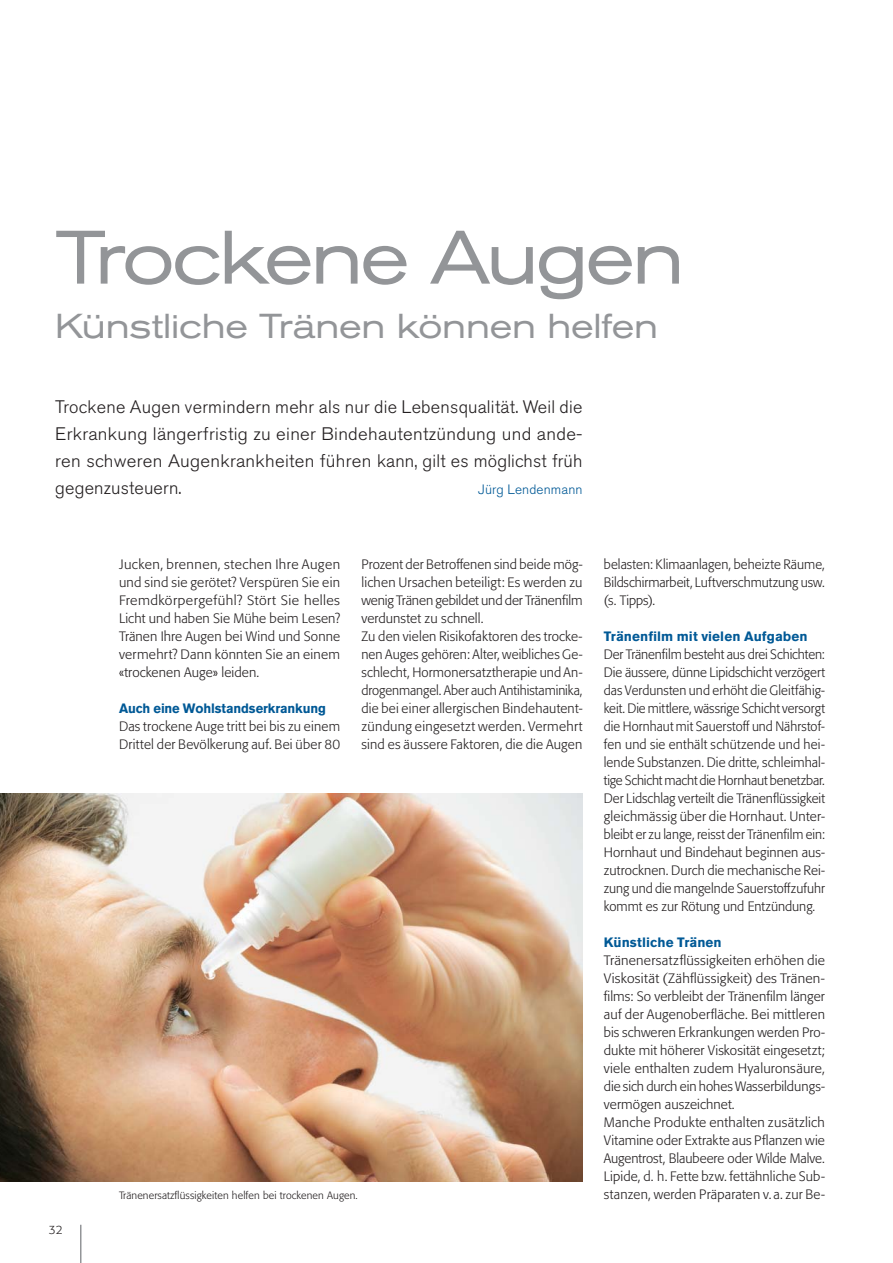
<style>
.page{position:relative;width:893px;height:1263px;background:#fff}
.page>*{position:absolute;margin:0;border:0;box-sizing:border-box;transform-origin:0 0}
.t1{font:expanded 74.85px "Akzidenz Grotesk Pro";letter-spacing:-.04em;color:#939598;scale:.96 1}
.t2{font:expanded 34.35px "Akzidenz Grotesk Pro";letter-spacing:-.005em;color:#939598;scale:.96 1}
.t3{font:300 18px/27px "Akzidenz Grotesk Pro";letter-spacing:.01em;color:#231f20;text-align:justify}
.t4{font:300 13.5px/18px "Formata Pro";letter-spacing:.01em;color:#231f20}
.t5{font:300 13.5px/18px "Formata Pro";letter-spacing:.01em;color:#231f20;text-align:justify;scale:.96 1}
.t6{font:700 13.5px "Akzidenz Grotesk Pro";color:#005996}
.t7{font:700 13.5px "Akzidenz Grotesk Pro";color:#005996;scale:.96 1}
.t8{font:300 13.5px "Akzidenz Grotesk Pro";letter-spacing:.01em;color:#005996}
.t9{font:300 12px "Formata Pro";color:#231f20}
.t10{font:300 10.5px "Formata Pro";letter-spacing:.01em;color:#231f20}
</style>
<div class="page">
<hr style="left:80px;top:1225px;width:1px;height:38px;background:#939598">
<img style="left:0;top:793px;width:582px;height:388px">
<h1 class="t1" style="left:55px;top:214px;width:657px">Trockene Augen</h1>
<h2 class="t2" style="left:55px;top:306px;width:630px">Künstliche Tränen können helfen</h2>
<h3 class="t3" style="left:55px;top:395px;width:529px">Trockene Augen vermindern mehr als nur die Lebensqualität. Weil die Erkrankung längerfristig zu einer Bindehautentzündung und ande&shy;ren schweren Augenkrankheiten führen kann, gilt es möglichst früh gegenzusteuern.</h3>
<p class="t8" style="left:478px;top:485px;width:106px">Jürg Lendenmann</p>
<p class="t4" style="left:119px;top:556px;width:223px;text-align:justify">Jucken, brennen, stechen Ihre Augen und sind sie gerötet? Verspüren Sie ein Fremdkörpergefühl? Stört Sie helles Licht und haben Sie Mühe beim Lesen?<br>Tränen Ihre Augen bei Wind und Sonne vermehrt? Dann könnten Sie an einem «trockenen Auge» leiden.</p>
<p class="t7" style="left:119px;top:703px;width:217px">Auch eine Wohlstandserkrankung</p>
<p class="t4" style="left:119px;top:718px;width:223px">Das trockene Auge tritt bei bis zu einem<br>Drittel der Bevölkerung auf. Bei über 80</p>
<p class="t4" style="left:361px;top:556px;width:223px">Prozent der Betroffenen sind beide mög&shy;lichen Ursachen beteiligt: Es werden zu wenig Tränen gebildet und der Tränenfilm verdunstet zu schnell.<br>Zu den vielen Risikofaktoren des trocke&shy;nen Auges gehören: Alter, weibliches Ge&shy;schlecht, Hormonersatztherapie und An&shy;drogenmangel. Aber auch Antihistaminika, die bei einer allergischen Bindehautent&shy;zündung eingesetzt werden. Vermehrt sind es äussere Faktoren, die die Augen</p>
<p class="t5" style="left:604px;top:556px;width:232px">belasten: Klimaanlagen, beheizte Räume, Bildschirmarbeit, Luftverschmutzung usw. (s. Tipps).</p>
<p class="t6" style="left:604px;top:631px;width:205px">Tränenfilm mit vielen Aufgaben</p>
<p class="t4" style="left:604px;top:646px;width:223px;text-align:justify">Der Tränenfilm besteht aus drei Schichten:<br>Die äussere, dünne Lipidschicht verzögert das Verdunsten und erhöht die Gleitfähig&shy;keit. Die mittlere, wässrige Schicht versorgt die Hornhaut mit Sauerstoff und Nährstof&shy;fen und sie enthält schützende und hei&shy;lende Substanzen. Die dritte, schleimhal&shy;tige Schicht macht die Hornhaut benetzbar.<br>Der Lidschlag verteilt die Tränenflüssigkeit gleichmässig über die Hornhaut. Unter&shy;bleibt er zu lange, reisst der Tränenfilm ein:<br>Hornhaut und Bindehaut beginnen aus&shy;zutrocknen. Durch die mechanische Rei&shy;zung und die mangelnde Sauerstoffzufuhr kommt es zur Rötung und Entzündung.</p>
<p class="t6" style="left:604px;top:937px;width:119px">Künstliche Tränen</p>
<p class="t4" style="left:604px;top:952px;width:223px">Tränenersatzflüssigkeiten erhöhen die Viskosität (Zähflüssigkeit) des Tränen&shy;films: So verbleibt der Tränenfilm länger auf der Augenoberfläche. Bei mittleren bis schweren Erkrankungen werden Pro&shy;dukte mit höherer Viskosität eingesetzt; viele enthalten zudem Hyaluronsäure, die sich durch ein hohes Wasserbildungs&shy;vermögen auszeichnet.<br>Manche Produkte enthalten zusätzlich Vitamine oder Extrakte aus Pflanzen wie Augentrost, Blaubeere oder Wilde Malve.<br>Lipide, d. h. Fette bzw. fettähnliche Sub-</p>
<p class="t9" style="left:49px;top:1224px;width:16px">32</p>
<p class="t10" style="left:119px;top:1190px;width:240px">Tränenersatzflüssigkeiten helfen bei trockenen Augen.</p>
<p class="t4" style="left:604px;top:1186px;width:223px">stanzen, werden Präparaten v. a. zur Be-</p>
</div>
